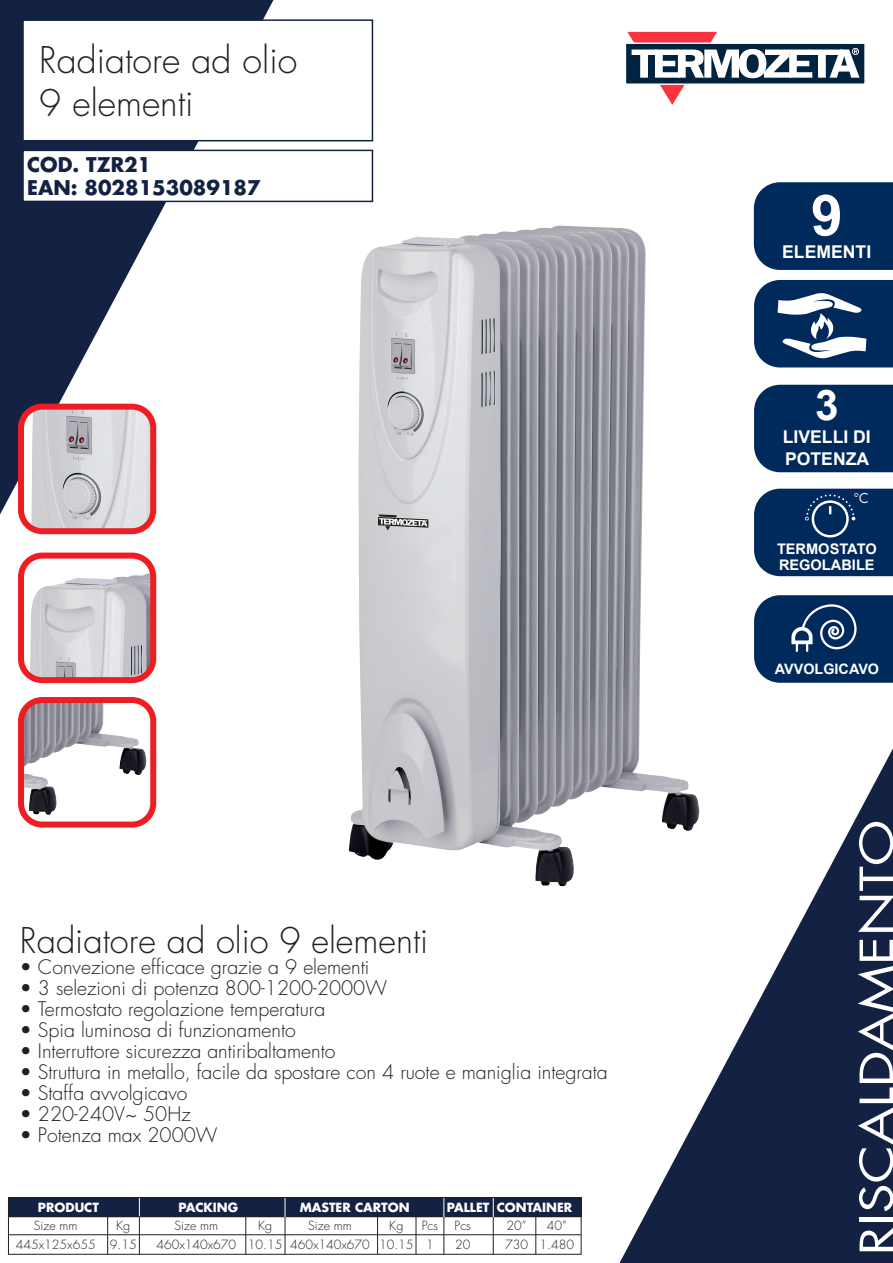
<style>
.page{position:relative;width:893px;height:1263px;background:#fff}
.page>*{position:absolute;margin:0;border:0;box-sizing:border-box;transform-origin:0 0}
.t1{font:700 57px "Arial";color:#fff}
.t2{font:44.4px "Futura";color:#fff;scale:1.21 1}
.t3{font:700 42.3px "Arial";color:#fff}
.t4{font:300 35.7px/42.9px "Futura";color:#231f20}
.t5{font:300 34.5px "Futura";color:#231f20}
.t6{font:700 19.8px/23.7px "Futura";color:#132143}
.t7{font:300 19.5px "Futura";color:#231f20}
.t8{font:700 17.55px/22.2px "Arial";color:#fff}
.t9{font:700 14.55px/16.5px "Arial";color:#fff}
.t10{font:700 14.4px "Arial";color:#fff}
.t11{font:13.2px "Futura";color:#fff}
.t12{font:300 12.3px "Futura";color:#231f20}
.t13{font:700 12.3px "Futura";color:#fff}
</style>
<div class="page">
<svg style="left:0;top:0;width:273px;height:514px"></svg>
<div style="left:625px;top:42px;width:241px;height:43px;background:#002340;border:1px solid #fff"></div>
<svg style="left:626px;top:31px;width:233px;height:74px"></svg>
<svg style="left:619px;top:748px;width:274px;height:515px;fill:#132143"></svg>
<img style="left:349px;top:226px;width:351px;height:660px">
<div style="left:8px;top:1198px;width:574px;height:19px;background:#132143"></div>
<div style="left:8px;top:1197px;width:573px;height:57px;border:1px solid #231f20"></div>
<hr style="left:139px;top:1198px;width:1px;height:56px;background:#231f20">
<svg style="left:139px;top:1198px;width:1px;height:18px"></svg>
<hr style="left:107px;top:1217px;width:1px;height:37px;background:#231f20">
<hr style="left:9px;top:1216px;width:572px;height:1px;background:#231f20">
<hr style="left:9px;top:1234px;width:572px;height:1px;background:#231f20">
<hr style="left:285px;top:1198px;width:1px;height:56px;background:#231f20">
<hr style="left:245px;top:1217px;width:1px;height:37px;background:#231f20">
<hr style="left:416px;top:1217px;width:1px;height:37px;background:#231f20">
<hr style="left:377px;top:1217px;width:1px;height:37px;background:#231f20">
<svg style="left:285px;top:1198px;width:1px;height:19px"></svg>
<hr style="left:443px;top:1198px;width:1px;height:56px;background:#231f20">
<svg style="left:443px;top:1198px;width:1px;height:19px"></svg>
<hr style="left:493px;top:1198px;width:1px;height:56px;background:#231f20">
<svg style="left:493px;top:1198px;width:1px;height:19px"></svg>
<hr style="left:535px;top:1217px;width:1px;height:37px;background:#231f20">
<div style="left:22px;top:19px;width:351px;height:122px;background:#fff;border:2px solid #132143"></div>
<div style="left:22px;top:150px;width:351px;height:52px;background:#fff;border:2px solid #132143"></div>
<div style="left:21px;top:407px;width:132px;height:124px;background:#fff;border-radius:21px"></div>
<img style="left:31px;top:407px;width:122px;height:120px">
<div style="left:18px;top:404px;width:138px;height:130px;border:6px solid #ee1d23;border-radius:21px"></div>
<img style="left:30px;top:573px;width:119px;height:103px">
<div style="left:18px;top:553px;width:138px;height:130px;border:6px solid #ee1d23;border-radius:21px"></div>
<img style="left:25px;top:704px;width:122px;height:111px">
<div style="left:18px;top:697px;width:138px;height:130px;border:6px solid #ee1d23;border-radius:21px"></div>
<div style="left:754px;top:385px;width:139px;height:87px;background:#00295c"></div>
<svg style="left:754px;top:280px;width:139px;height:87px"></svg>
<svg style="left:754px;top:489px;width:139px;height:87px;background:#0d3464"></svg>
<div style="left:754px;top:182px;width:139px;height:88px;background:#00295c"></div>
<svg style="left:754px;top:595px;width:139px;height:88px;background:#163b6a"></svg>
<h3 class="t4" style="left:39px;top:39px;width:260px">Radiatore ad olio<br>9 elementi</h3>
<p class="t6" style="left:27px;top:152px;width:235px">COD. TZR21<br>EAN: 8028153089187</p>
<h3 class="t5" style="left:20px;top:918px;width:410px">Radiatore ad olio 9 elementi</h3>
<p class="t7" style="left:20px;top:954px;width:351px">• Convezione efficace grazie a 9 elementi</p>
<p class="t7" style="left:20px;top:975px;width:369px">• 3 selezioni di potenza 800-1200-2000W</p>
<p class="t7" style="left:20px;top:996px;width:307px">• Termostato regolazione temperatura</p>
<p class="t7" style="left:20px;top:1017px;width:277px">• Spia luminosa di funzionamento</p>
<p class="t7" style="left:20px;top:1038px;width:317px">• Interruttore sicurezza antiribaltamento</p>
<p class="t7" style="left:20px;top:1059px;width:590px">• Struttura in metallo, facile da spostare con 4 ruote e maniglia integrata</p>
<p class="t7" style="left:20px;top:1080px;width:169px">• Staffa avvolgicavo</p>
<p class="t7" style="left:20px;top:1101px;width:172px">• 220-240V~ 50Hz</p>
<p class="t7" style="left:20px;top:1122px;width:199px">• Potenza max 2000W</p>
<p class="t13" style="left:38px;top:1199px;width:63px">PRODUCT</p>
<p class="t13" style="left:178px;top:1199px;width:61px">PACKING</p>
<p class="t13" style="left:300px;top:1199px;width:112px">MASTER CARTON</p>
<p class="t13" style="left:447px;top:1199px;width:127px">PALLET CONTAINER</p>
<p class="t12" style="left:34px;top:1217px;width:45px">Size mm</p>
<p class="t12" style="left:116px;top:1217px;width:16px">Kg</p>
<p class="t12" style="left:175px;top:1217px;width:45px">Size mm</p>
<p class="t12" style="left:258px;top:1217px;width:16px">Kg</p>
<p class="t12" style="left:308px;top:1217px;width:45px">Size mm</p>
<p class="t12" style="left:389px;top:1217px;width:16px">Kg</p>
<p class="t12" style="left:422px;top:1217px;width:18px">Pcs</p>
<p class="t12" style="left:454px;top:1217px;width:18px">Pcs</p>
<p class="t12" style="left:507px;top:1217px;width:22px">20”</p>
<p class="t12" style="left:547px;top:1217px;width:22px">40”</p>
<p class="t12" style="left:16px;top:1237px;width:122px">445x125x655 9.15</p>
<p class="t12" style="left:156px;top:1237px;width:279px">460x140x670 10.15 460x140x670 10.15 1</p>
<p class="t12" style="left:455px;top:1237px;width:17px">20</p>
<p class="t12" style="left:505px;top:1237px;width:70px">730 1.480</p>
<h1 class="t1" style="left:811px;top:178px;width:33px">9</h1>
<p class="t8" style="left:782px;top:241px;width:91px">ELEMENTI</p>
<h3 class="t3" style="left:815px;top:377px;width:25px">3</h3>
<p class="t8" style="left:783px;top:426px;width:90px">LIVELLI DI<br>POTENZA</p>
<p class="t11" style="left:854px;top:489px;width:16px">°C</p>
<p class="t9" style="left:777px;top:541px;width:101px">TERMOSTATO<br>REGOLABILE</p>
<p class="t10" style="left:775px;top:659px;width:106px">AVVOLGICAVO</p>
<h2 class="t2" style="left:846px;top:1255px;width:361px;rotate:-90deg">RISCALDAMENTO</h2>
</div>
